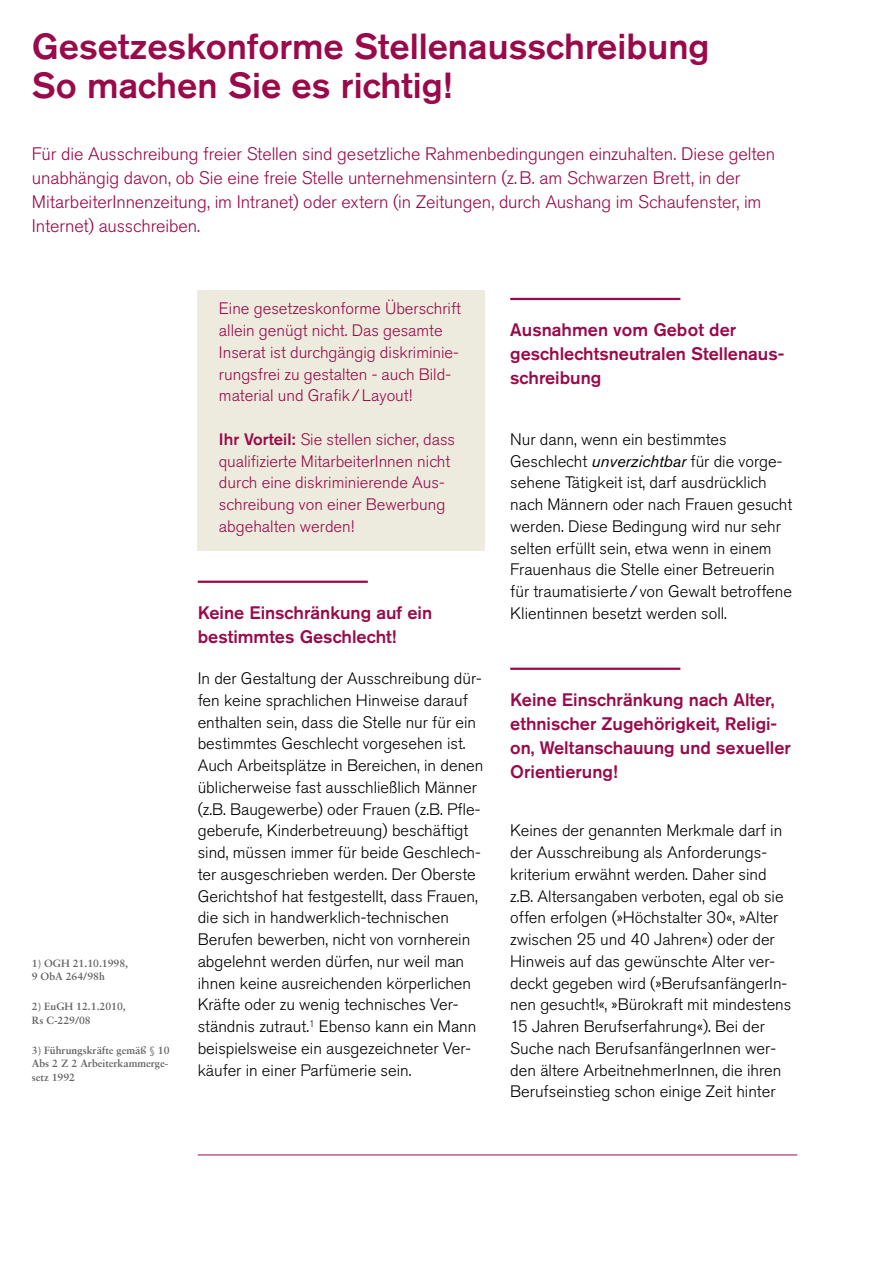
<style>
.page{position:relative;width:893px;height:1263px;background:#fff}
.page>*{position:absolute;margin:0;border:0;box-sizing:border-box;transform-origin:0 0}
.Überschrift_1{font:500 36px/39px "Akzidenz Grotesk Pro";color:#9a0a4a}
.Introtext{font:300 18px/24px "Akzidenz Grotesk Pro";letter-spacing:-.005em;color:#9a0a4a}
.Überschrift_2{font:500 18px/24px "Akzidenz Grotesk Pro";color:#9a0a4a}
.Lauftext_GAW_11_14_5{font:300 16.5px/21.8px "Akzidenz Grotesk Pro";color:#000}
.Infokasten_Tipp_Text{font:300 16.5px/21.8px "Akzidenz Grotesk Pro";color:#9a0a4a}
.Bildunterschrift{font:700 10.5px/13.5px "Sabon LT Pro";color:#636362}
.s1{font-weight:500}
.s2{font-weight:400;font-style:italic}
</style>
<div class="page">
<div style="left:198px;top:290px;width:287px;height:46px;background:#edebdd"></div>
<div style="left:198px;top:336px;width:287px;height:22px;background:#edebdd"></div>
<div style="left:198px;top:358px;width:287px;height:22px;background:#edebdd"></div>
<div style="left:198px;top:380px;width:287px;height:40px;background:#edebdd"></div>
<div style="left:198px;top:420px;width:287px;height:47px;background:#edebdd"></div>
<div style="left:198px;top:467px;width:287px;height:21px;background:#edebdd"></div>
<div style="left:198px;top:488px;width:287px;height:22px;background:#edebdd"></div>
<div style="left:198px;top:510px;width:287px;height:41px;background:#edebdd"></div>
<hr style="left:198px;top:581px;width:170px;height:2px;background:#9a0a4a">
<hr style="left:510px;top:298px;width:170px;height:2px;background:#9a0a4a">
<hr style="left:510px;top:668px;width:170px;height:2px;background:#9a0a4a">
<hr style="left:198px;top:1154px;width:599px;height:1px;background:#9a0a4a">
<h1 class="Überschrift_1" style="left:32px;top:26px;width:679px">Gesetzeskonforme Stellenausschreibung<br>So machen Sie es richtig!</h1>
<p class="Introtext" style="left:32px;top:142px;width:745px">Für die Ausschreibung freier Stellen sind gesetzliche Rahmenbedingungen einzuhalten. Diese gelten unabhängig davon, ob Sie eine freie Stelle unternehmensintern (z.B. am Schwarzen Brett, in der MitarbeiterInnenzeitung, im Intranet) oder extern (in Zeitungen, durch Aushang im Schaufenster, im Internet) ausschreiben.</p>
<p class="Bildunterschrift" style="left:32px;top:956px;width:98px">1) OGH 21.10.1998,<br>9 ObA 264/98h</p>
<p class="Bildunterschrift" style="left:32px;top:1000px;width:95px">2) EuGH 12.1.2010,<br>Rs C-229/08</p>
<p class="Bildunterschrift" style="left:32px;top:1043px;width:139px;text-align:justify">3) Führungskräfte gemäß § 10<br>Abs 2 Z 2 Arbeiterkammerge&shy;setz 1992</p>
<p class="Infokasten_Tipp_Text" style="left:219px;top:298px;width:244px">Eine gesetzeskonforme Überschrift allein genügt nicht. Das gesamte Inserat ist durchgängig diskriminie&shy;rungsfrei zu gestalten - auch Bild&shy;material und Grafik/Layout!</p>
<p class="Infokasten_Tipp_Text" style="left:219px;top:428px;width:238px"><span class="s1">Ihr Vorteil:</span> Sie stellen sicher, dass qualifizierte MitarbeiterInnen nicht durch eine diskriminierende Aus&shy;schreibung von einer Bewerbung abgehalten werden!</p>
<h2 class="Überschrift_2" style="left:198px;top:600px;width:236px">Keine Einschränkung auf ein bestimmtes Geschlecht!</h2>
<p class="Lauftext_GAW_11_14_5" style="left:198px;top:667px;width:287px">In der Gestaltung der Ausschreibung dür&shy;fen keine sprachlichen Hinweise darauf enthalten sein, dass die Stelle nur für ein bestimmtes Geschlecht vorgesehen ist.<br>Auch Arbeitsplätze in Bereichen, in denen üblicherweise fast ausschließlich Männer (z.B. Baugewerbe) oder Frauen (z.B. Pfle&shy;geberufe, Kinderbetreuung) beschäftigt sind, müssen immer für beide Geschlech&shy;ter ausgeschrieben werden. Der Oberste Gerichtshof hat festgestellt, dass Frauen, die sich in handwerklich-technischen Berufen bewerben, nicht von vornherein abgelehnt werden dürfen, nur weil man ihnen keine ausreichenden körperlichen Kräfte oder zu wenig technisches Ver&shy;ständnis zutraut.<sup>1</sup> Ebenso kann ein Mann beispielsweise ein ausgezeichneter Ver&shy;käufer in einer Parfümerie sein.</p>
<h2 class="Überschrift_2" style="left:510px;top:317px;width:276px">Ausnahmen vom Gebot der geschlechtsneutralen Stellenaus&shy;schreibung</h2>
<p class="Lauftext_GAW_11_14_5" style="left:510px;top:428px;width:283px">Nur dann, wenn ein bestimmtes Geschlecht <span class="s2">unverzichtbar</span> für die vorge&shy;sehene Tätigkeit ist, darf ausdrücklich nach Männern oder nach Frauen gesucht werden. Diese Bedingung wird nur sehr selten erfüllt sein, etwa wenn in einem Frauenhaus die Stelle einer Betreuerin für traumatisierte/ von Gewalt betroffene Klientinnen besetzt werden soll.</p>
<h2 class="Überschrift_2" style="left:510px;top:687px;width:282px">Keine Einschränkung nach Alter, ethnischer Zugehörigkeit, Religi&shy;on, Weltanschauung und sexueller<br>Orientierung!</h2>
<p class="Lauftext_GAW_11_14_5" style="left:510px;top:820px;width:283px">Keines der genannten Merkmale darf in der Ausschreibung als Anforderungs&shy;kriterium erwähnt werden. Daher sind z.B. Altersangaben verboten, egal ob sie offen erfolgen (»Höchstalter 30«, »Alter zwischen 25 und 40 Jahren«) oder der Hinweis auf das gewünschte Alter ver&shy;deckt gegeben wird (»BerufsanfängerIn&shy;nen gesucht!«, »Bürokraft mit mindestens 15 Jahren Berufserfahrung«). Bei der Suche nach BerufsanfängerInnen wer&shy;den ältere ArbeitnehmerInnen, die ihren Berufseinstieg schon einige Zeit hinter</p>
</div>
